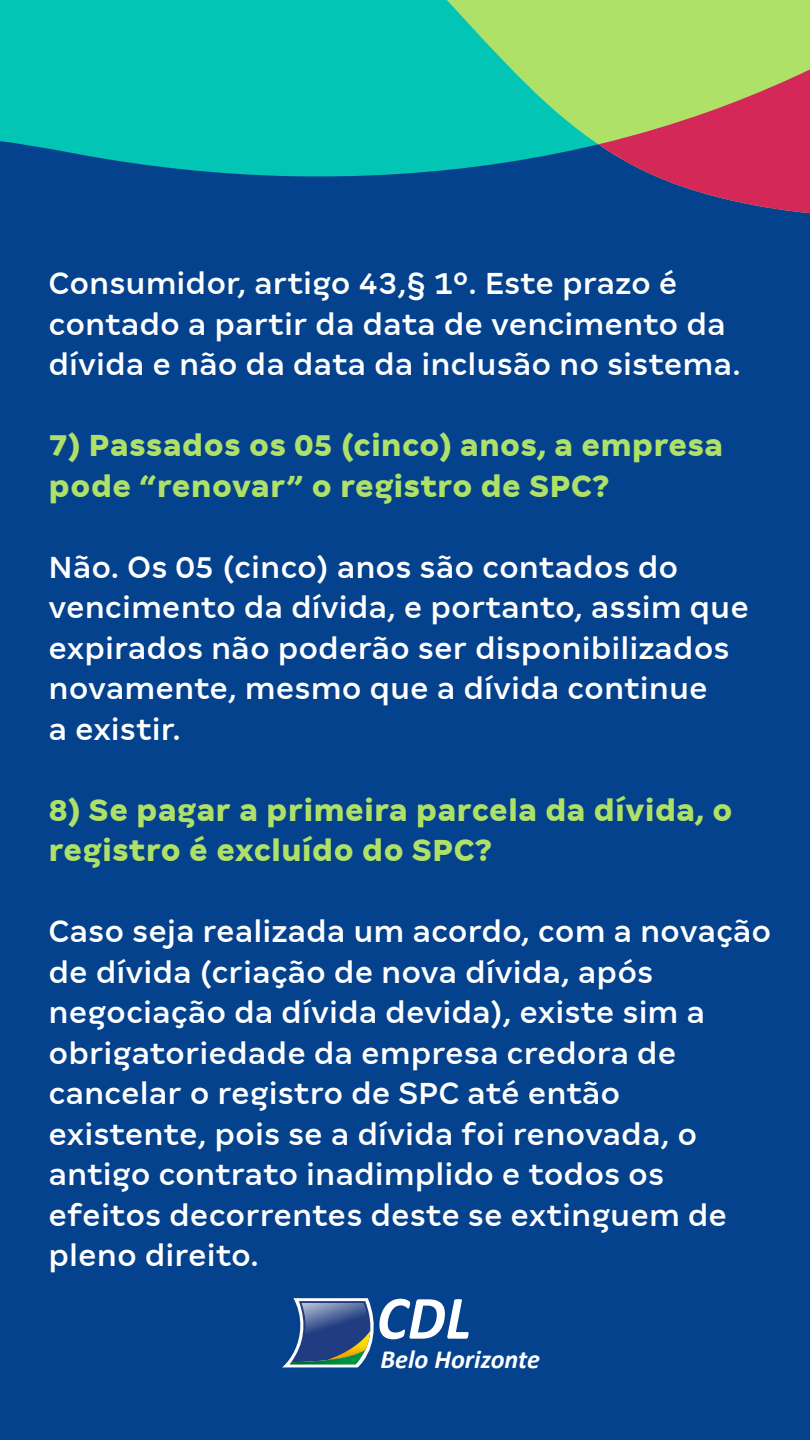
<style>
.page{position:relative;width:810px;height:1440px;background:#05428e}
.page>*{position:absolute;margin:0;border:0;box-sizing:border-box;transform-origin:0 0}
.t1{font:italic 700 62.25px "Calibri";color:#fff;scale:.96 1}
.t2{font:500 33.75px/40.5px "Margem";color:#fff}
.t3{font:800 33.75px/40.5px "Margem";color:#afe168}
.t4{font:italic 700 26.33px "Calibri";color:#fff}
</style>
<div class="page">
<svg style="left:281px;top:0;width:317px;height:222px;background:#1fa99e"></svg>
<svg style="left:598px;top:0;width:212px;height:222px;background:#a28868"></svg>
<svg style="left:282px;top:1298px;width:97px;height:69px;background:#486a92"></svg>
<p class="t2" style="left:49px;top:263px;width:694px">Consumidor, artigo 43,§ 1º. Este prazo é contado a partir da data de vencimento da dívida e não da data da inclusão no sistema.</p>
<p class="t3" style="left:49px;top:425px;width:676px">7) Passados os 05 (cinco) anos, a empresa pode “renovar” o registro de SPC?</p>
<p class="t2" style="left:49px;top:547px;width:702px">Não. Os 05 (cinco) anos são contados do vencimento da dívida, e portanto, assim que expirados não poderão ser disponibilizados novamente, mesmo que a dívida continue<br>a existir.</p>
<p class="t3" style="left:49px;top:789px;width:686px">8) Se pagar a primeira parcela da dívida, o registro é excluído do SPC?</p>
<p class="t2" style="left:49px;top:911px;width:724px">Caso seja realizada um acordo, com a novação de dívida (criação de nova dívida, após negociação da dívida devida), existe sim a obrigatoriedade da empresa credora de cancelar o registro de SPC até então existente, pois se a dívida foi renovada, o antigo contrato inadimplido e todos os efeitos decorrentes deste se extinguem de pleno direito.</p>
<h1 class="t1" style="left:377px;top:1274px;width:100px">CDL</h1>
<p class="t4" style="left:381px;top:1340px;width:161px">Belo Horizonte</p>
</div>
